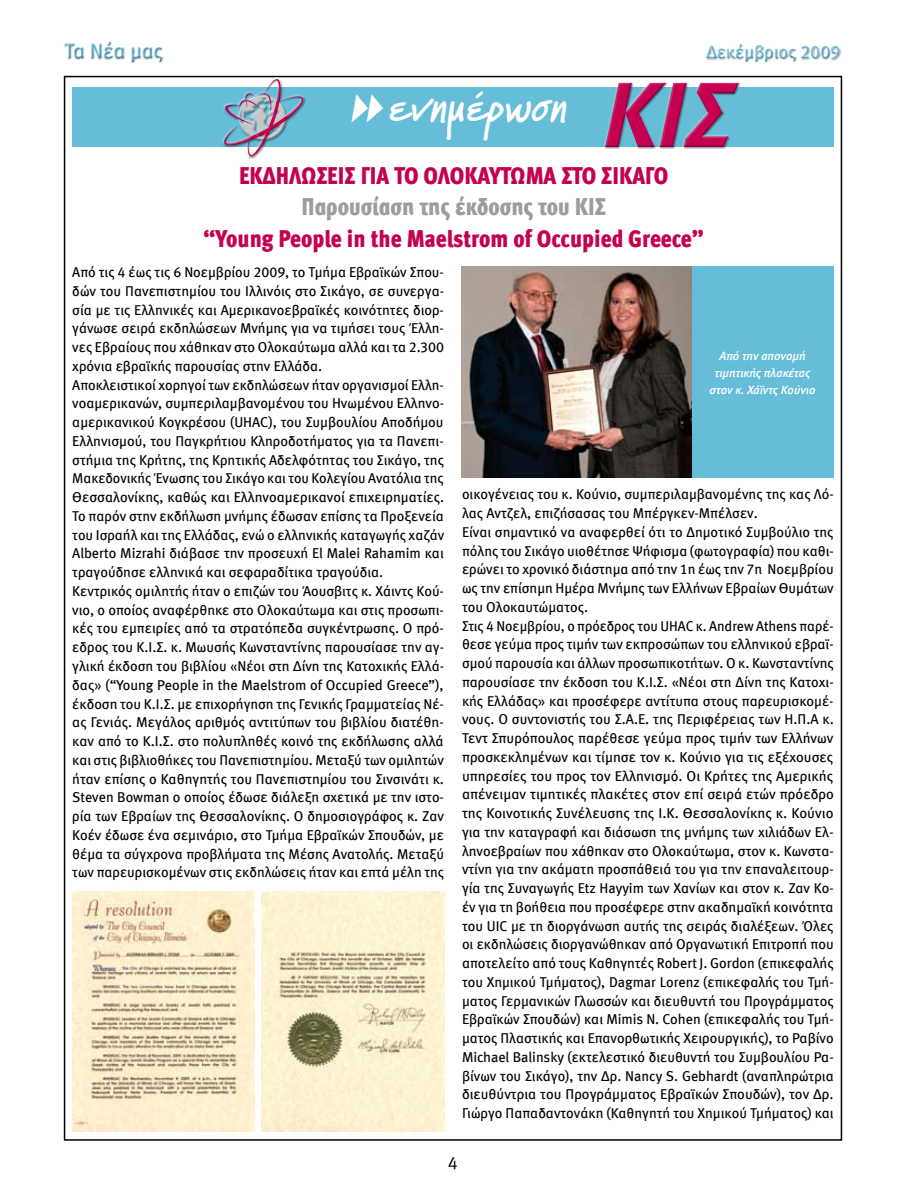
<style>
.page{position:relative;width:906px;height:1191px;background:#fff}
.page>*{position:absolute;margin:0;border:0;box-sizing:border-box;transform-origin:0 0}
.t1{font:italic 700 45px "PF Notepad";color:#fff}
.t2{font:24px "Meta Cond Black Greek LF";color:#c50050}
.t3{font:24px "Meta Cond Black Greek LF";color:#9c9d9f}
.t4{font:21px "Meta Book Greek LF";color:#65bdd8}
.t5{font:18px "Meta Book Greek LF";color:#65bdd8}
.t6{font:18px "Meta Normal Greek LF";color:#000}
.t7{font:14.25px/18.8px "Meta Book Greek LF";color:#000}
.t8{font:italic 12px/17.1px "Meta Medium Greek LF";color:#fff;text-align:center}
.s1{font-family:"Meta Bold Greek LF";font-weight:400;font-size:92.4px;color:#c50050}
</style>
<div class="page">
<div style="left:63px;top:41px;width:778px;height:22px;background:#000;opacity:.35"></div>
<div style="left:72px;top:87px;width:761px;height:60px;background:#65bdd8"></div>
<div style="left:603px;top:81px;width:138px;height:68px;background:#000;opacity:.35"></div>
<div style="left:222px;top:79px;width:84px;height:80px;background:#000;opacity:.35"></div>
<img style="left:72px;top:891px;width:182px;height:240px">
<img style="left:262px;top:891px;width:182px;height:240px">
<img style="left:462px;top:267px;width:230px;height:211px">
<div style="left:692px;top:267px;width:141px;height:211px;background:#65bdd8"></div>
<h3 class="t4" style="left:65px;top:39px;width:100px">Τα Νέα μας</h3>
<p class="t5" style="left:706px;top:42px;width:136px">Δεκέμβριος 2009</p>
<h1 class="t1" style="left:387px;top:79px;width:346px">ενημέρωση <span class="s1">ΚΙ Σ</span></h1>
<h2 class="t2" style="left:239px;top:161px;width:431px">ΕΚΔΗΛΩΣΕΙΣ ΓΙΑ ΤΟ ΟΛΟΚΑΥΤΩΜΑ ΣΤΟ ΣΙΚΑΓΟ</h2>
<h2 class="t3" style="left:301px;top:193px;width:306px">Παρουσίαση της έκδοσης του ΚΙΣ</h2>
<h2 class="t2" style="left:203px;top:224px;width:502px">“Young People in the Maelstrom of Occupied Greece”</h2>
<p class="t7" style="left:72px;top:263px;width:373px">Από τις 4 έως τις 6 Νοεμβρίου 2009, το Τμήμα Εβραϊκών Σπου&shy;δών του Πανεπιστημίου του Ιλλινόις στο Σικάγο, σε συνεργα&shy;σία με τις Ελληνικές και Αμερικανοεβραϊκές κοινότητες διορ&shy;γάνωσε σειρά εκδηλώσεων Μνήμης για να τιμήσει τους Έλλη&shy;νες Εβραίους που χάθηκαν στο Ολοκαύτωμα αλλά και τα 2.300 χρόνια εβραϊκής παρουσίας στην Ελλάδα.<br>Αποκλειστικοί χορηγοί των εκδηλώσεων ήταν οργανισμοί Ελλη&shy;νοαμερικανών, συμπεριλαμβανομένου του Ηνωμένου Ελληνο&shy;αμερικανικού Κογκρέσου (UHAC), του Συμβουλίου Αποδήμου Ελληνισμού, του Παγκρήτιου Κληροδοτήματος για τα Πανεπι&shy;στήμια της Κρήτης, της Κρητικής Αδελφότητας του Σικάγο, της Μακεδονικής Ένωσης του Σικάγο και του Κολεγίου Ανατόλια της Θεσσαλονίκης, καθώς και Ελληνοαμερικανοί επιχειρηματίες.<br>Το παρόν στην εκδήλωση μνήμης έδωσαν επίσης τα Προξενεία του Ισραήλ και της Ελλάδας, ενώ ο ελληνικής καταγωγής χαζάν Alberto Mizrahi διάβασε την προσευχή El Malei Rahamim και τραγούδησε ελληνικά και σεφαραδίτικα τραγούδια.<br>Κεντρικός ομιλητής ήταν ο επιζών του Άουσβιτς κ. Χάιντς Κού&shy;νιο, ο οποίος αναφέρθηκε στο Ολοκαύτωμα και στις προσωπι&shy;κές του εμπειρίες από τα στρατόπεδα συγκέντρωσης. Ο πρό&shy;εδρος του K.I.Σ. κ. Μωυσής Κωνσταντίνης παρουσίασε την αγ&shy;γλική έκδοση του βιβλίου «Νέοι στη Δίνη της Κατοχικής Ελλά&shy;δας» (“Young People in the Maelstrom of Occupied Greece”), έκδοση του K.I.Σ. με επιχορήγηση της Γενικής Γραμματείας Νέ&shy;ας Γενιάς. Μεγάλος αριθμός αντιτύπων του βιβλίου διατέθη&shy;καν από το Κ.Ι.Σ. στο πολυπληθές κοινό της εκδήλωσης αλλά και στις βιβλιοθήκες του Πανεπιστημίου. Μεταξύ των ομιλητών ήταν επίσης ο Καθηγητής του Πανεπιστημίου του Σινσινάτι κ.<br>Steven Bowman ο οποίος έδωσε διάλεξη σχετικά με την ιστο&shy;ρία των Εβραίων της Θεσσαλονίκης. Ο δημοσιογράφος κ. Ζαν Κοέν έδωσε ένα σεμινάριο, στο Τμήμα Εβραϊκών Σπουδών, με θέμα τα σύγχρονα προβλήματα της Μέσης Ανατολής. Μεταξύ των παρευρισκομένων στις εκδηλώσεις ήταν και επτά μέλη της</p>
<p class="t8" style="left:709px;top:347px;width:107px">Από την απονομή τιμητικής πλακέτας στον κ. Χάϊντς Κούνιο</p>
<p class="t7" style="left:462px;top:485px;width:373px">οικογένειας του κ. Κούνιο, συμπεριλαμβανομένης της κας Λό&shy;λας Αντζελ, επιζήσασας του Μπέργκεν-Μπέλσεν.<br>Είναι σημαντικό να αναφερθεί ότι το Δημοτικό Συμβούλιο της πόλης του Σικάγο υιοθέτησε Ψήφισμα (φωτογραφία) που καθι&shy;ερώνει το χρονικό διάστημα από την 1η έως την 7η Νοεμβρίου ως την επίσημη Ημέρα Μνήμης των Ελλήνων Εβραίων Θυμάτων του Ολοκαυτώματος.<br>Στις 4 Νοεμβρίου, ο πρόεδρος του UHAC κ. Andrew Athens παρέ&shy;θεσε γεύμα προς τιμήν των εκπροσώπων του ελληνικού εβραϊ&shy;σμού παρουσία και άλλων προσωπικοτήτων. Ο κ. Κωνσταντίνης παρουσίασε την έκδοση του K.I.Σ. «Νέοι στη Δίνη της Κατοχι&shy;κής Ελλάδας» και προσέφερε αντίτυπα στους παρευρισκομέ&shy;νους. Ο συντονιστής του Σ.Α.Ε. της Περιφέρειας των Η.Π.Α κ.<br>Τεντ Σπυρόπουλος παρέθεσε γεύμα προς τιμήν των Ελλήνων προσκεκλημένων και τίμησε τον κ. Κούνιο για τις εξέχουσες υπηρεσίες του προς τον Ελληνισμό. Οι Κρήτες της Αμερικής απένειμαν τιμητικές πλακέτες στον επί σειρά ετών πρόεδρο της Κοινοτικής Συνέλευσης της Ι.Κ. Θεσσαλονίκης κ. Κούνιο για την καταγραφή και διάσωση της μνήμης των χιλιάδων Ελ&shy;ληνοεβραίων που χάθηκαν στο Ολοκαύτωμα, στον κ. Κωνστα&shy;ντίνη για την ακάματη προσπάθειά του για την επαναλειτουρ&shy;γία της Συναγωγής Etz Hayyim των Χανίων και στον κ. Ζαν Κο&shy;έν για τη βοήθεια που προσέφερε στην ακαδημαϊκή κοινότητα του UIC με τη διοργάνωση αυτής της σειράς διαλέξεων. Όλες οι εκδηλώσεις διοργανώθηκαν από Οργανωτική Επιτροπή που αποτελείτο από τους Καθηγητές Robert J. Gordon (επικεφαλής του Χημικού Τμήματος), Dagmar Lorenz (επικεφαλής του Τμή&shy;ματος Γερμανικών Γλωσσών και διευθυντή του Προγράμματος Εβραϊκών Σπουδών) και Mimis N. Cohen (επικεφαλής του Τμή&shy;ματος Πλαστικής και Επανορθωτικής Χειρουργικής), το Ραβίνο Michael Balinsky (εκτελεστικό διευθυντή του Συμβουλίου Ρα&shy;βίνων του Σικάγο), την Δρ. Nancy S. Gebhardt (αναπληρώτρια διευθύντρια του Προγράμματος Εβραϊκών Σπουδών), τον Δρ.<br>Γιώργο Παπαδαντονάκη (Καθηγητή του Χημικού Τμήματος) και</p>
<p class="t6" style="left:448px;top:1152px;width:12px">4</p>
</div>
